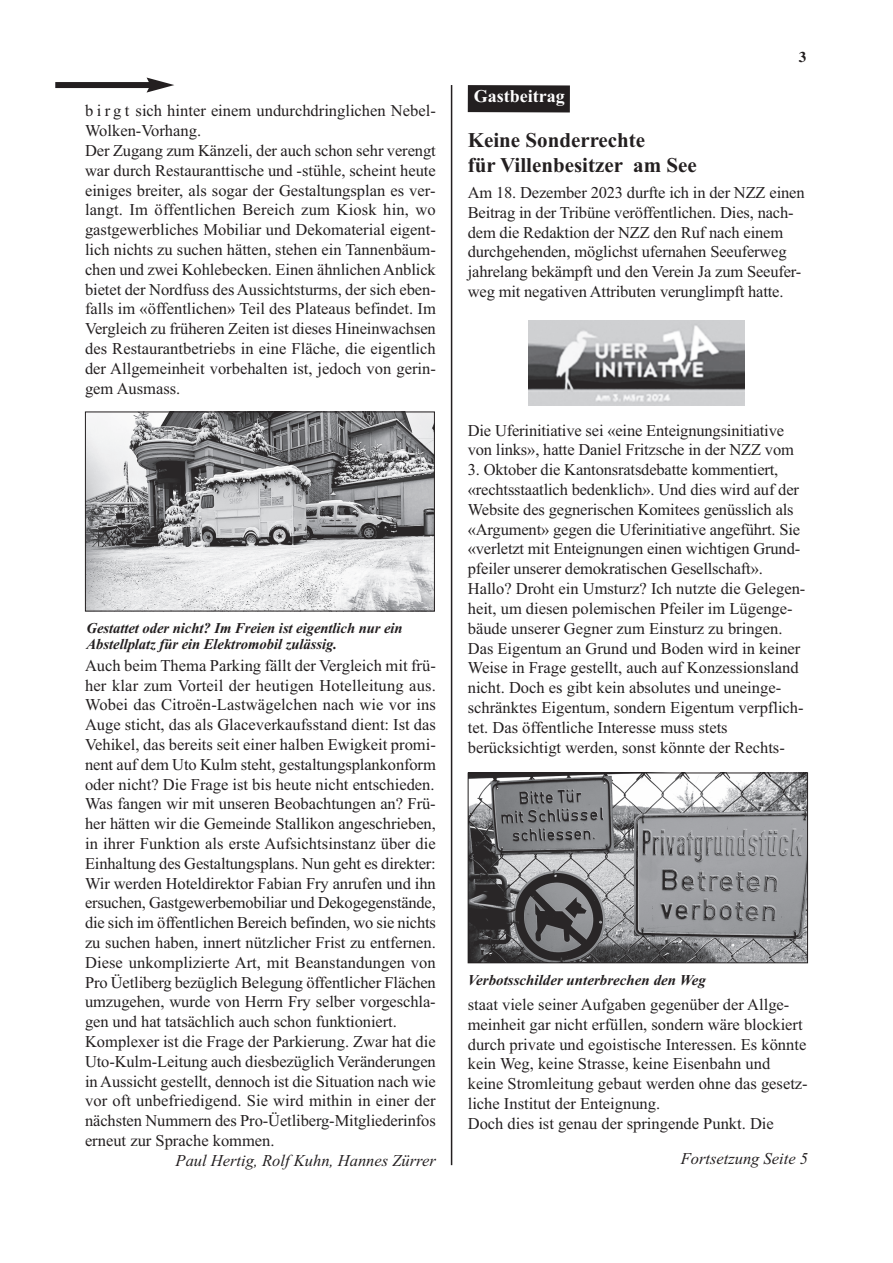
<style>
.page{position:relative;width:893px;height:1263px;background:#fff}
.page>*{position:absolute;margin:0;border:0;box-sizing:border-box;transform-origin:0 0}
.t1{font:700 21px/25.2px "Times New Roman";color:#231f20}
.t2{font:700 18px "Times New Roman";letter-spacing:-.005em;color:#fff}
.t3{font:16.5px/19.8px "Times New Roman";color:#231f20}
.t4{font:italic 16.5px "Times New Roman";color:#231f20}
.t5{font:italic 700 15px/16.5px "Times New Roman";letter-spacing:-.005em;color:#231f20}
.t6{font:700 15px "Times";color:#231f20}
</style>
<div class="page">
<div style="left:468px;top:85px;width:102px;height:27px;background:#231f20"></div>
<div style="left:55px;top:82px;width:97px;height:6px;background:#231f20"></div>
<svg style="left:147px;top:78px;width:27px;height:15px"></svg>
<hr style="left:451px;top:85px;width:1px;height:1080px;background:#231f20">
<img style="left:529px;top:321px;width:215px;height:84px">
<img style="left:470px;top:775px;width:336px;height:186px">
<div style="left:468px;top:773px;width:340px;height:190px;border:1px solid #231f20"></div>
<img style="left:87px;top:414px;width:346px;height:195px">
<div style="left:85px;top:412px;width:350px;height:199px;border:1px solid #231f20"></div>
<p class="t3" style="left:85px;top:101px;width:352px">b i r g t sich hinter einem undurchdringlichen Nebel-Wolken-Vorhang.<br>Der Zugang zum Känzeli, der auch schon sehr verengt war durch Restauranttische und -stühle, scheint heute einiges breiter, als sogar der Gestaltungsplan es ver&shy;langt. Im öffentlichen Bereich zum Kiosk hin, wo gastgewerbliches Mobiliar und Dekomaterial eigent&shy;lich nichts zu suchen hätten, stehen ein Tannenbäum&shy;chen und zwei Kohlebecken. Einen ähnlichen Anblick bietet der Nordfuss des Aussichtsturms, der sich eben&shy;falls im «öffentlichen» Teil des Plateaus befindet. Im Vergleich zu früheren Zeiten ist dieses Hineinwachsen des Restaurantbetriebs in eine Fläche, die eigentlich der Allgemeinheit vorbehalten ist, jedoch von gerin&shy;gem Ausmass.</p>
<p class="t5" style="left:87px;top:619px;width:318px">Gestattet oder nicht? Im Freien ist eigentlich nur ein<br>Abstellplatz für ein Elektromobil zulässig.</p>
<p class="t3" style="left:85px;top:655px;width:352px">Auch beim Thema Parking fällt der Vergleich mit frü&shy;her klar zum Vorteil der heutigen Hotelleitung aus.<br>Wobei das Citroën-Lastwägelchen nach wie vor ins Auge sticht, das als Glaceverkaufsstand dient: Ist das Vehikel, das bereits seit einer halben Ewigkeit promi&shy;nent auf dem Uto Kulm steht, gestaltungsplankonform oder nicht? Die Frage ist bis heute nicht entschieden.<br>Was fangen wir mit unseren Beobachtungen an? Frü&shy;her hätten wir die Gemeinde Stallikon angeschrieben, in ihrer Funktion als erste Aufsichtsinstanz über die Einhaltung des Gestaltungsplans. Nun geht es direkter:<br>Wir werden Hoteldirektor Fabian Fry anrufen und ihn ersuchen, Gastgewerbemobiliar und Dekogegenstände, die sich im öffentlichen Bereich befinden, wo sie nichts zu suchen haben, innert nützlicher Frist zu entfernen.<br>Diese unkomplizierte Art, mit Beanstandungen von Pro Üetliberg bezüglich Belegung öffentlicher Flächen umzugehen, wurde von Herrn Fry selber vorgeschla&shy;gen und hat tatsächlich auch schon funktioniert.<br>Komplexer ist die Frage der Parkierung. Zwar hat die Uto-Kulm-Leitung auch diesbezüglich Veränderungen in Aussicht gestellt, dennoch ist die Situation nach wie vor oft unbefriedigend. Sie wird mithin in einer der nächsten Nummern des Pro-Üetliberg-Mitgliederinfos erneut zur Sprache kommen.</p>
<p class="t4" style="left:176px;top:1150px;width:262px">Paul Hertig, Rolf Kuhn, Hannes Zürrer</p>
<p class="t2" style="left:474px;top:85px;width:93px">Gastbeitrag</p>
<p class="t1" style="left:468px;top:127px;width:231px">Keine Sonderrechte<br>für Villenbesitzer am See</p>
<p class="t6" style="left:799px;top:48px;width:9px">3</p>
<p class="t3" style="left:468px;top:182px;width:338px">Am 18. Dezember 2023 durfte ich in der NZZ einen Beitrag in der Tribüne veröffentlichen. Dies, nach&shy;dem die Redaktion der NZZ den Ruf nach einem durchgehenden, möglichst ufernahen Seeuferweg jahrelang bekämpft und den Verein Ja zum Seeufer&shy;weg mit negativen Attributen verunglimpft hatte.</p>
<p class="t3" style="left:468px;top:420px;width:328px">Die Uferinitiative sei «eine Enteignungsinitiative von links», hatte Daniel Fritzsche in der NZZ vom</p>
<p class="t3" style="left:468px;top:460px;width:339px">3. Oktober die Kantonsratsdebatte kommentiert, «rechtsstaatlich bedenklich». Und dies wird auf der Website des gegnerischen Komitees genüsslich als «Argument» gegen die Uferinitiative angeführt. Sie «verletzt mit Enteignungen einen wichtigen Grund&shy;pfeiler unserer demokratischen Gesellschaft».<br>Hallo? Droht ein Umsturz? Ich nutzte die Gelegen&shy;heit, um diesen polemischen Pfeiler im Lügenge&shy;bäude unserer Gegner zum Einsturz zu bringen.<br>Das Eigentum an Grund und Boden wird in keiner Weise in Frage gestellt, auch auf Konzessionsland nicht. Doch es gibt kein absolutes und uneinge&shy;schränktes Eigentum, sondern Eigentum verpflich&shy;tet. Das öffentliche Interesse muss stets berücksichtigt werden, sonst könnte der Rechts-</p>
<p class="t5" style="left:468px;top:971px;width:240px">Verbotsschilder unterbrechen den Weg</p>
<p class="t3" style="left:468px;top:994px;width:341px">staat viele seiner Aufgaben gegenüber der Allge&shy;meinheit gar nicht erfüllen, sondern wäre blockiert durch private und egoistische Interessen. Es könnte kein Weg, keine Strasse, keine Eisenbahn und keine Stromleitung gebaut werden ohne das gesetz&shy;liche Institut der Enteignung.<br>Doch dies ist genau der springende Punkt. Die</p>
<p class="t4" style="left:681px;top:1149px;width:129px">Fortsetzung Seite 5</p>
</div>
